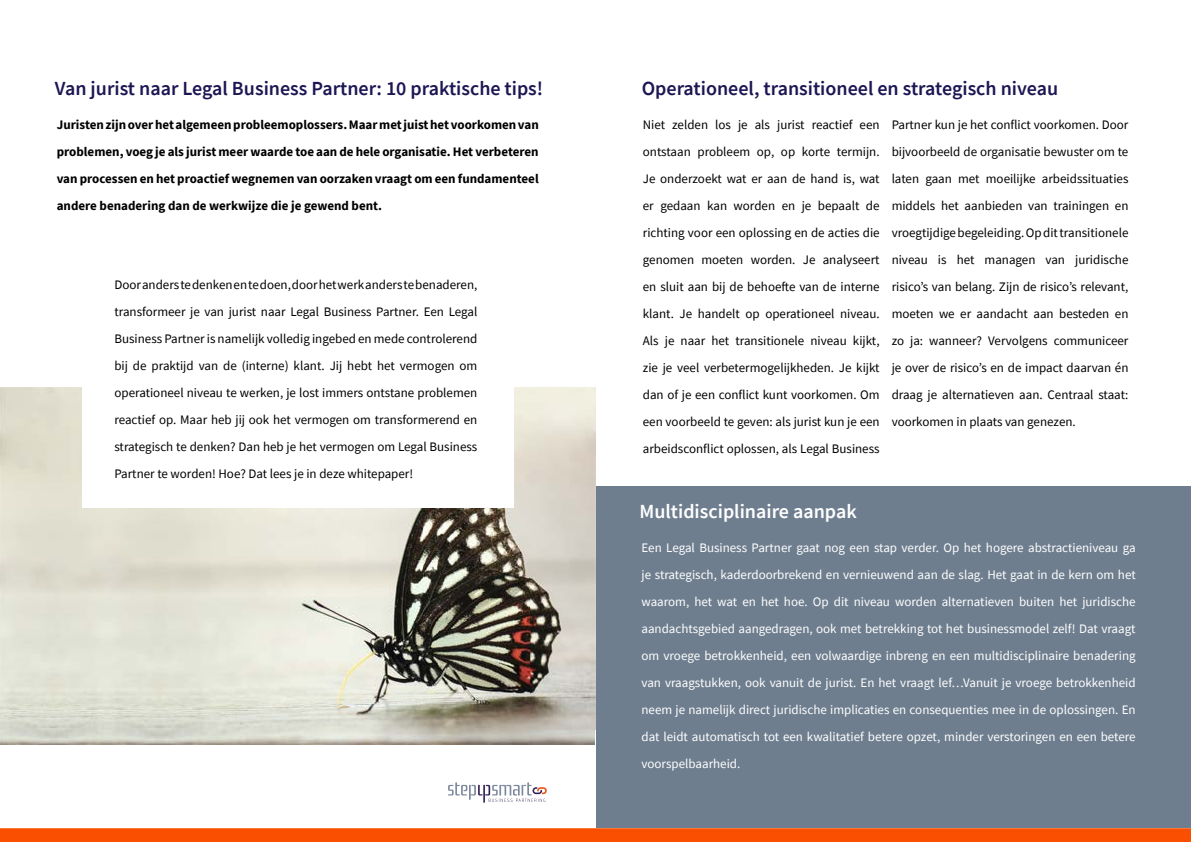
<style>
.page{position:relative;width:1191px;height:842px;background:#fff}
.page>*{position:absolute;margin:0;border:0;box-sizing:border-box;transform-origin:0 0}
.t1{font:600 20px "Source Sans Pro";color:#1c1653}
.t2{font:600 20px "Source Sans Pro";color:#fff}
.t3{font:13px/27px "Source Sans Pro";color:#000;text-align:justify}
.t4{font:13px/27px "Source Sans Pro";color:#fff;text-align:justify}
.t5{font:700 13px/27px "Source Sans Pro";color:#000;text-align:justify}
</style>
<div class="page">
<svg style="left:0;top:828px;width:1191px;height:14px;background:#fa5104"></svg>
<svg style="left:448px;top:782px;width:99px;height:21px"></svg>
<div style="left:596px;top:487px;width:595px;height:341px;background:#6f7e8f"></div>
<img style="left:0;top:387px;width:595px;height:357px">
<div style="left:82px;top:130px;width:431px;height:377px;background:#fff"></div>
<h1 class="t1" style="left:55px;top:76px;width:490px">Van jurist naar Legal Business Partner: 10 praktische tips!</h1>
<p class="t5" style="left:57px;top:111px;width:483px">Juristen zijn over het algemeen probleemoplossers. Maar met juist het voorkomen van problemen, voeg je als jurist meer waarde toe aan de hele organisatie. Het verbeteren van processen en het proactief wegnemen van oorzaken vraagt om een fundamenteel andere benadering dan de werkwijze die je gewend bent.</p>
<p class="t3" style="left:114px;top:271px;width:364px">Door anders te denken en te doen, door het werk anders te benaderen, transformeer je van jurist naar Legal Business Partner. Een Legal Business Partner is namelijk volledig ingebed en mede controlerend bij de praktijd van de (interne) klant. Jij hebt het vermogen om operationeel niveau te werken, je lost immers ontstane problemen reactief op. Maar heb jij ook het vermogen om transformerend en strategisch te denken? Dan heb je het vermogen om Legal Business Partner te worden! Hoe? Dat lees je in deze whitepaper!</p>
<h1 class="t1" style="left:642px;top:76px;width:418px">Operationeel, transitioneel en strategisch niveau</h1>
<p class="t3" style="left:643px;top:111px;width:238px">Niet zelden los je als jurist reactief een ontstaan probleem op, op korte termijn.<br>Je onderzoekt wat er aan de hand is, wat er gedaan kan worden en je bepaalt de richting voor een oplossing en de acties die genomen moeten worden. Je analyseert en sluit aan bij de behoefte van de interne klant. Je handelt op operationeel niveau.<br>Als je naar het transitionele niveau kijkt, zie je veel verbetermogelijkheden. Je kijkt dan of je een conflict kunt voorkomen. Om een voorbeeld te geven: als jurist kun je een arbeidsconflict oplossen, als Legal Business</p>
<p class="t3" style="left:891px;top:111px;width:238px">Partner kun je het conflict voorkomen. Door bijvoorbeeld de organisatie bewuster om te laten gaan met moeilijke arbeidssituaties middels het aanbieden van trainingen en vroegtijdige begeleiding. Op dit transitionele niveau is het managen van juridische risico’s van belang. Zijn de risico’s relevant, moeten we er aandacht aan besteden en zo ja: wanneer? Vervolgens communiceer je over de risico’s en de impact daarvan én draag je alternatieven aan. Centraal staat: voorkomen in plaats van genezen.</p>
<h1 class="t2" style="left:639px;top:498px;width:219px">Multidisciplinaire aanpak</h1>
<p class="t4" style="left:641px;top:534px;width:495px">Een Legal Business Partner gaat nog een stap verder. Op het hogere abstractieniveau ga je strategisch, kaderdoorbrekend en vernieuwend aan de slag. Het gaat in de kern om het waarom, het wat en het hoe. Op dit niveau worden alternatieven buiten het juridische aandachtsgebied aangedragen, ook met betrekking tot het businessmodel zelf! Dat vraagt om vroege betrokkenheid, een volwaardige inbreng en een multidisciplinaire benadering van vraagstukken, ook vanuit de jurist. En het vraagt lef…Vanuit je vroege betrokkenheid neem je namelijk direct juridische implicaties en consequenties mee in de oplossingen. En dat leidt automatisch tot een kwalitatief betere opzet, minder verstoringen en een betere voorspelbaarheid.</p>
</div>
